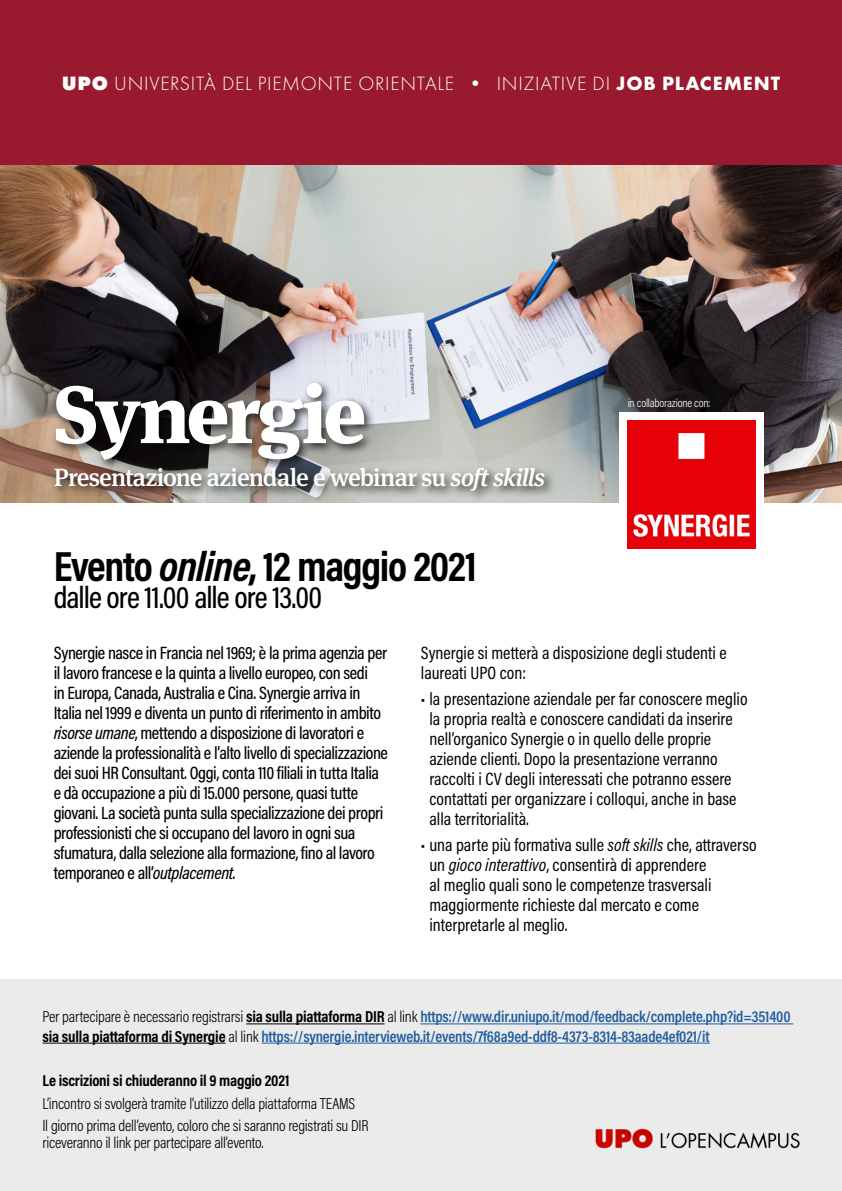
<style>
.page{position:relative;width:842px;height:1191px;background:#fff}
.page>*{position:absolute;margin:0;border:0;box-sizing:border-box;transform-origin:0 0}
.t1{font:800 81px "Meta Serif Pro";letter-spacing:-.045em;color:#fff}
.t2{font:700 42.5px "Acumin Pro Cond";letter-spacing:-.03em;color:#000}
.t3{font:500 31.2px "Acumin Pro Cond";letter-spacing:-.03em;color:#000}
.t4{font:500 25px "Meta Serif Pro";letter-spacing:-.035em;color:#fff}
.t5{font:300 20px "Futura PT";letter-spacing:.035em;color:#fff}
.t6{font:500 18px/20px "Acumin Pro Cond";letter-spacing:-.025em;color:#000}
.t7{font:18px/20px "Acumin Pro Cond";color:#000}
.t8{font:600 16px/19.2px "Acumin Pro Cond";letter-spacing:-.01em;color:#215e9e}
.t9{font:300 16px/22.7px "Acumin Pro Cond";letter-spacing:-.015em;color:#000}
.t10{font:700 16px "Acumin Pro Cond";letter-spacing:-.015em;color:#000}
.t11{font:300 12px "Acumin Pro Cond";letter-spacing:-.015em;color:#fff}
.s1{font-weight:800}
.s2{font-weight:700}
.s3{font-style:italic}
.s4{font-weight:300;color:#000}
.s5{font-weight:700;color:#000}
</style>
<div class="page">
<div style="left:0;top:979px;width:842px;height:212px;background:#ebebec"></div>
<img style="left:0;top:165px;width:842px;height:337px">
<div style="left:0;top:0;width:842px;height:165px;background:#991a2e"></div>
<div style="left:50px;top:378px;width:506px;height:124px;background:#000;opacity:.75"></div>
<img style="left:595px;top:1128px;width:205px;height:21px">
<div style="left:619px;top:412px;width:145px;height:144px;background:#fff"></div>
<img style="left:628px;top:421px;width:128px;height:128px">
<hr style="left:246px;top:1023px;width:138px;height:1px;background:#000">
<hr style="left:420px;top:1023px;width:373px;height:1px;background:#215e9e">
<hr style="left:43px;top:1042px;width:183px;height:1px;background:#000">
<hr style="left:261px;top:1042px;width:449px;height:1px;background:#215e9e">
<p class="t5" style="left:62px;top:72px;width:720px"><span class="s1">UPO</span> UNIVERSITÀ DEL PIEMONTE ORIENTALE • INIZIATIVE DI <span class="s2">JOB PLACEMENT</span></p>
<h1 class="t1" style="left:54px;top:348px;width:314px">Synergie</h1>
<h3 class="t4" style="left:54px;top:458px;width:493px">Presentazione aziendale e webinar su <span class="s3">soft skills</span></h3>
<p class="t11" style="left:628px;top:395px;width:84px">in collaborazione con:</p>
<h2 class="t2" style="left:54px;top:538px;width:425px">Evento <span class="s3">online</span>, 12 maggio 2021</h2>
<h3 class="t3" style="left:54px;top:577px;width:270px">dalle ore 11.00 alle ore 13.00</h3>
<p class="t7" style="left:421px;top:643px;width:307px">Synergie si metterà a disposizione degli studenti e laureati UPO con:</p>
<p class="t7" style="left:429px;top:688px;width:320px;text-indent:-8px">• la presentazione aziendale per far conoscere meglio la propria realtà e conoscere candidati da inserire nell’organico Synergie o in quello delle proprie aziende clienti. Dopo la presentazione verranno raccolti i CV degli interessati che potranno essere contattati per organizzare i colloqui, anche in base alla territorialità.</p>
<p class="t7" style="left:429px;top:834px;width:329px;text-indent:-8px">• una parte più formativa sulle <span class="s3">soft skills</span> che, attraverso un <span class="s3">gioco interattivo</span>, consentirà di apprendere<br>al meglio quali sono le competenze trasversali maggiormente richieste dal mercato e come interpretarle al meglio.</p>
<p class="t6" style="left:54px;top:642px;width:336px">Synergie nasce in Francia nel 1969; è la prima agenzia per il lavoro francese e la quinta a livello europeo, con sedi<br>in Europa, Canada, Australia e Cina. Synergie arriva in Italia nel 1999 e diventa un punto di riferimento in ambito <span class="s3">risorse umane</span>, mettendo a disposizione di lavoratori e aziende la professionalità e l’alto livello di specializzazione dei suoi HR Consultant. Oggi, conta 110 filiali in tutta Italia e dà occupazione a più di 15.000 persone, quasi tutte giovani. La società punta sulla specializzazione dei propri professionisti che si occupano del lavoro in ogni sua sfumatura, dalla selezione alla formazione, fino al lavoro temporaneo e all’<span class="s3">outplacement</span>.</p>
<p class="t8" style="left:43px;top:1006px;width:749px"><span class="s4">Per partecipare è necessario registrarsi</span> <span class="s5">sia sulla piattaforma DIR</span> <span class="s4">al link</span> https://www.dir.uniupo.it/mod/feedback/complete.php?id=351400 <span class="s5">sia sulla piattaforma di Synergie</span> <span class="s4">al link</span> https://synergie.intervieweb.it/events/7f68a9ed-ddf8-4373-8314-83aade4ef021/it</p>
<p class="t10" style="left:43px;top:1070px;width:248px">Le iscrizioni si chiuderanno il 9 maggio 2021</p>
<p class="t9" style="left:43px;top:1091px;width:328px">L’incontro si svolgerà tramite l’utilizzo della piattaforma TEAMS<br>Il giorno prima dell’evento, coloro che si saranno registrati su DIR</p>
<p class="t9" style="left:43px;top:1131px;width:223px">riceveranno il link per partecipare all’evento.</p>
</div>
